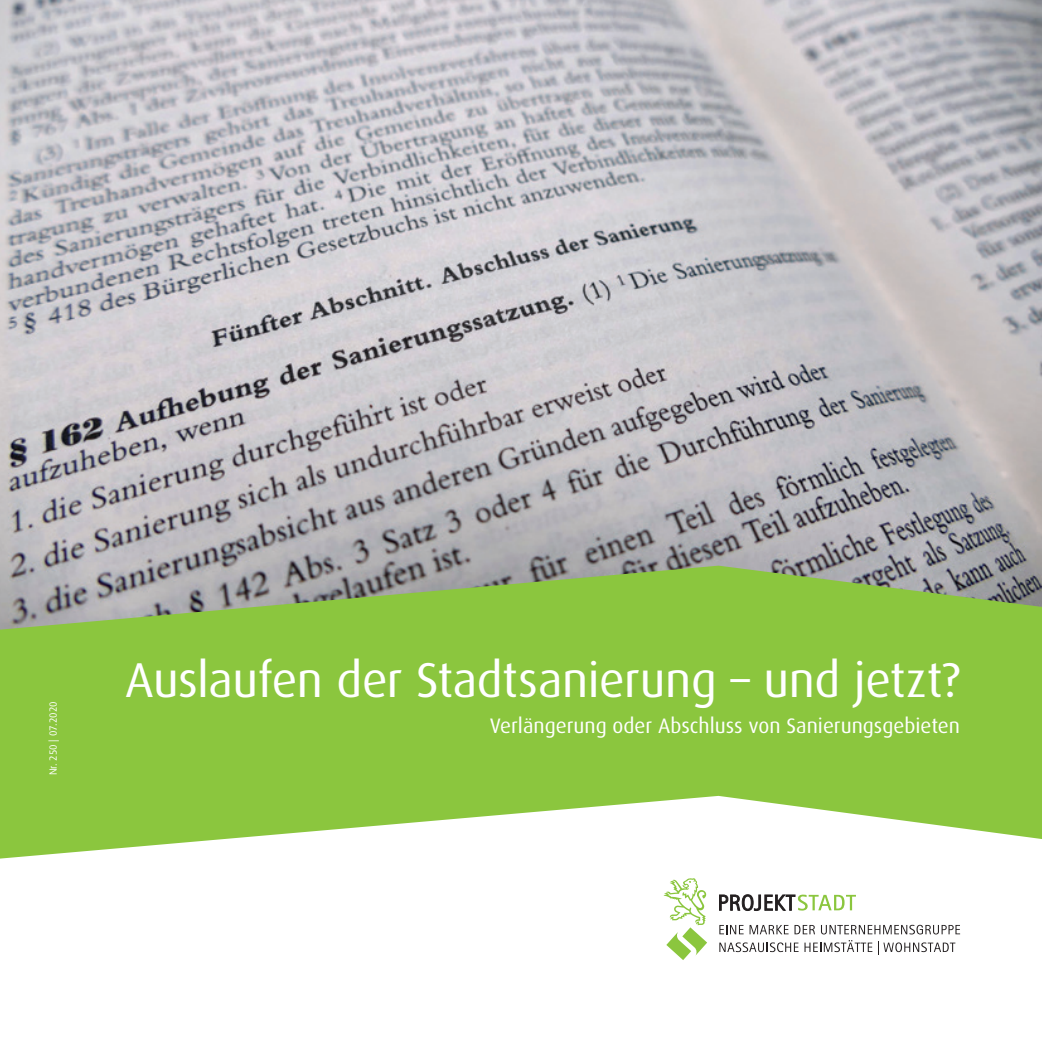
<style>
.page{position:relative;width:1042px;height:1042px;background:#fff}
.page>*{position:absolute;margin:0;border:0;box-sizing:border-box;transform-origin:0 0}
.t1{font:49px "Dax";letter-spacing:-.01em;color:#fff}
.t2{font:21px "Dax";color:#fff}
.t3{font:10.5px "Dax";color:#fff}
</style>
<div class="page">
<img style="left:0;top:0;width:1042px;height:566px">
<svg style="left:0;top:566px;width:1042px;height:292px;background:#99c75d"></svg>
<svg style="left:719px;top:925px;width:24px;height:9px"></svg>
<svg style="left:749px;top:925px;width:39px;height:9px"></svg>
<svg style="left:794px;top:925px;width:21px;height:9px"></svg>
<svg style="left:821px;top:925px;width:139px;height:9px"></svg>
<svg style="left:719px;top:942px;width:79px;height:10px"></svg>
<svg style="left:804px;top:940px;width:68px;height:12px"></svg>
<svg style="left:878px;top:941px;width:77px;height:13px"></svg>
<svg style="left:719px;top:894px;width:137px;height:17px"></svg>
<svg style="left:663px;top:878px;width:44px;height:82px"></svg>
<p class="t3" style="left:47px;top:775px;width:76px;rotate:-90deg">Nr. 250 | 07.2020</p>
<p class="t1" style="left:125px;top:653px;width:836px">Auslaufen der Stadtsanierung – und jetzt?</p>
<p class="t2" style="left:490px;top:714px;width:472px">Verlängerung oder Abschluss von Sanierungsgebieten</p>
</div>
